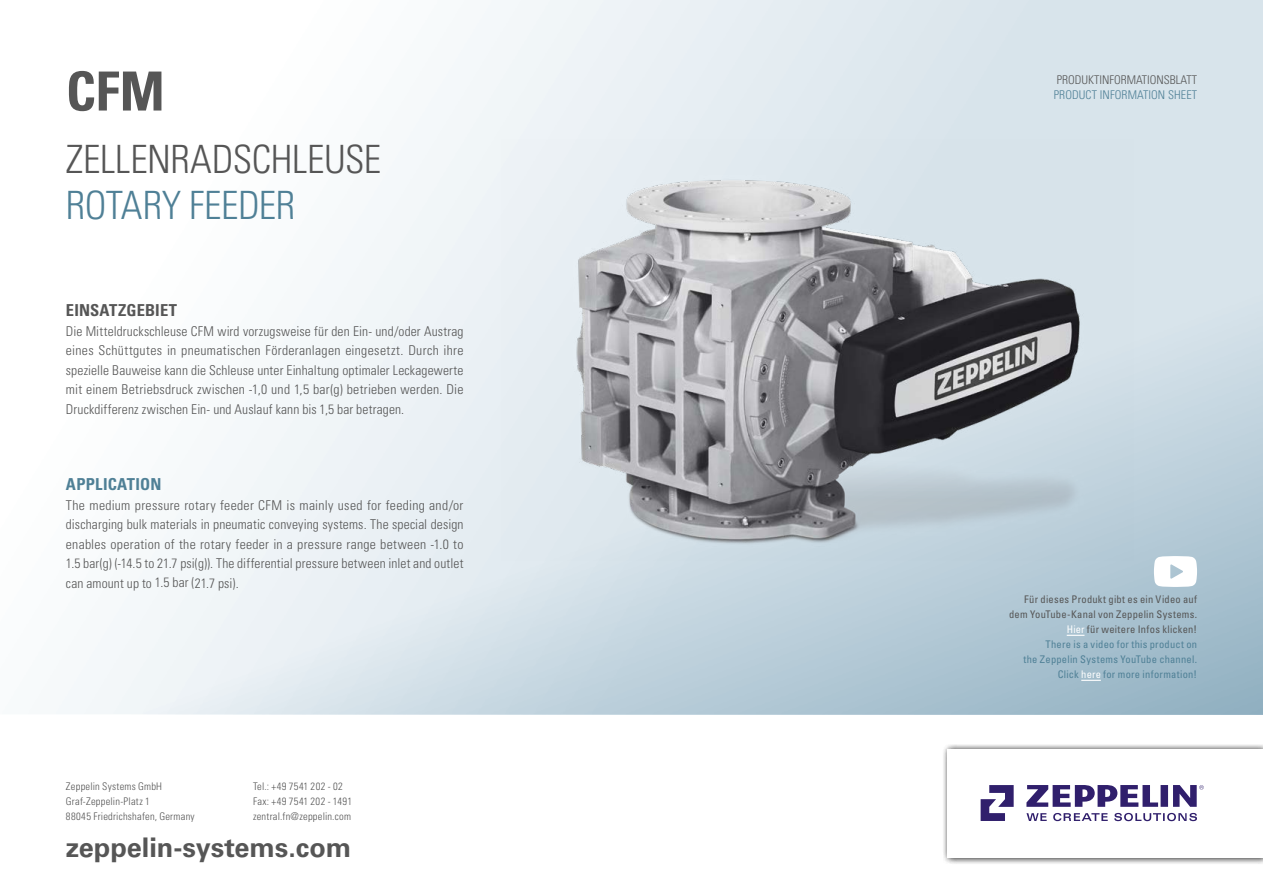
<style>
.page{position:relative;width:1263px;height:893px;background:#fff}
.page>*{position:absolute;margin:0;border:0;box-sizing:border-box;transform-origin:0 0}
.t1{font:700 condensed 54px "Univers LT Std";color:#565656}
.t2{font:300 condensed 39px "Univers LT Std";letter-spacing:-.01em;color:#565656}
.t3{font:300 condensed 39px "Univers LT Std";letter-spacing:-.01em;color:#4f8096}
.t4{font:700 27px "Univers LT Std";color:#565656}
.t5{font:700 condensed 16.5px "Univers LT Std";letter-spacing:.01em;color:#565656}
.t6{font:700 condensed 16.5px "Univers LT Std";letter-spacing:.015em;color:#4f8096}
.t7{font:300 condensed 13.5px/19.5px "Univers LT Std";letter-spacing:.01em;color:#565656;text-align:justify}
.t8{font:300 condensed 12px "Univers LT Std";color:#565656}
.t9{font:300 condensed 12px "Univers LT Std";letter-spacing:.005em;color:#4f8096}
.t10{font:condensed 10.5px/15px "Univers LT Std";letter-spacing:.025em;color:#565656;text-align:right}
.t11{font:300 condensed 10.5px/15px "Univers LT Std";letter-spacing:.025em;color:#565656}
.s1{color:#fff}
.s2{color:#4f8096}
</style>
<div class="page">
<div style="left:943px;top:744px;width:320px;height:121px;background:#000;opacity:.6"></div>
<div style="left:947px;top:749px;width:316px;height:108px;background:#fff"></div>
<svg style="left:1026px;top:785px;width:178px;height:22px"></svg>
<svg style="left:981px;top:785px;width:33px;height:36px"></svg>
<svg style="left:1026px;top:813px;width:171px;height:8px"></svg>
<img style="left:501px;top:140px;width:632px;height:421px">
<svg style="left:1154px;top:556px;width:43px;height:31px"></svg>
<svg style="left:1067px;top:635px;width:17px;height:1px"></svg>
<svg style="left:1081px;top:680px;width:20px;height:1px"></svg>
<h1 class="t1" style="left:66px;top:58px;width:100px">CFM</h1>
<h2 class="t2" style="left:66px;top:136px;width:317px">ZELLENRADSCHLEUSE</h2>
<h2 class="t3" style="left:66px;top:182px;width:231px">ROTARY FEEDER</h2>
<p class="t5" style="left:66px;top:300px;width:113px">EINSATZGEBIET</p>
<p class="t7" style="left:66px;top:321px;width:399px">Die Mitteldruckschleuse CFM wird vorzugsweise für den Ein- und/oder Austrag eines Schüttgutes in pneumatischen Förderanlagen eingesetzt. Durch ihre spezielle Bauweise kann die Schleuse unter Einhaltung optimaler Leckagewerte mit einem Betriebsdruck zwischen -1,0 und 1,5 bar(g) betrieben werden. Die Druckdifferenz zwischen Ein- und Auslauf kann bis 1,5 bar betragen.</p>
<p class="t6" style="left:66px;top:474px;width:97px">APPLICATION</p>
<p class="t7" style="left:66px;top:495px;width:399px">The medium pressure rotary feeder CFM is mainly used for feeding and/or discharging bulk materials in pneumatic conveying systems. The special design enables operation of the rotary feeder in a pressure range between -1.0 to 1.5 bar(g) (-14.5 to 21.7 psi(g)). The differential pressure between inlet and outlet can amount up to 1.5 bar (21.7 psi).</p>
<p class="t11" style="left:66px;top:779px;width:130px">Zeppelin Systems GmbH<br>Graf-Zeppelin-Platz 1<br>88045 Friedrichshafen, Germany</p>
<p class="t11" style="left:253px;top:779px;width:101px">Tel.: +49 7541 202 - 02<br>Fax: +49 7541 202 - 1491 zentral.fn@zeppelin.com</p>
<h3 class="t4" style="left:66px;top:832px;width:287px">zeppelin-systems.com</h3>
<p class="t8" style="left:1057px;top:73px;width:142px">PRODUKTINFORMATIONSBLATT</p>
<p class="t9" style="left:1054px;top:88px;width:145px">PRODUCT INFORMATION SHEET</p>
<p class="t10" style="left:1009px;top:592px;width:189px">Für dieses Produkt gibt es ein Video auf dem YouTube-Kanal von Zeppelin Systems.<br><span class="s1">Hier</span> für weitere Infos klicken!<br><span class="s2">There is a video for this product on<br>the Zeppelin Systems YouTube channel.<br>Click</span> <span class="s1">here</span> <span class="s2">for more information!</span></p>
</div>
